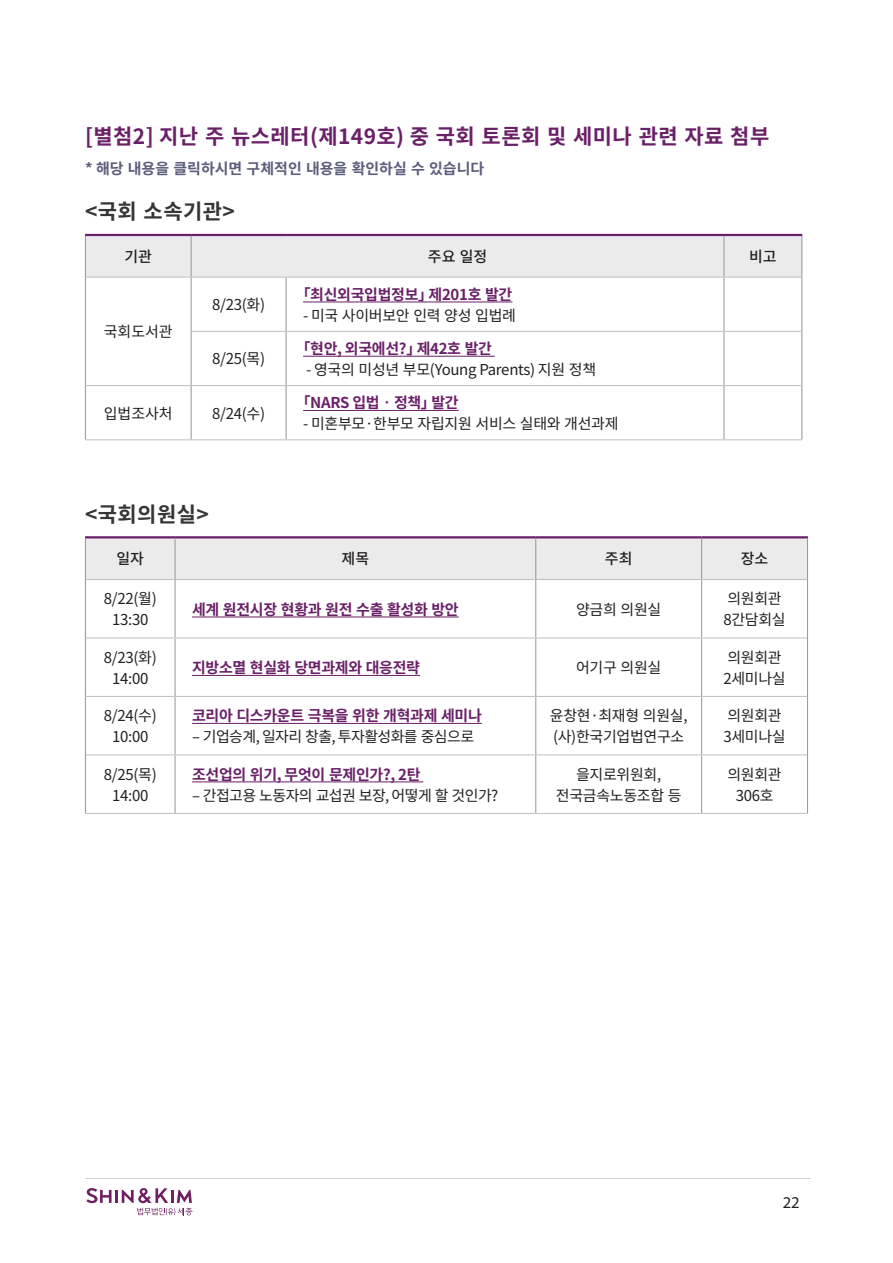
<style>
.page{position:relative;width:893px;height:1263px;background:#fff}
.page>*{position:absolute;margin:0;border:0;box-sizing:border-box;transform-origin:0 0}
.t1{font:700 21px "Noto Sans CJ Kkr";letter-spacing:.02em;color:#6a2068}
.t2{font:700 21px "Noto Sans CJ Kkr";letter-spacing:.02em;color:#373636}
.t3{font:16.5px "Myriad Pro";color:#231f20}
.t4{font:15px "Noto Sans CJ Kkr";letter-spacing:-.02em;color:#231f20}
.t5{font:700 15px "Noto Sans CJ Kkr";letter-spacing:-.02em;color:#6a2068}
.t6{font:15px "Noto Sans CJ Kkr";letter-spacing:-.04em;color:#231f20}
.t7{font:700 15px "Noto Sans CJ Kkr";color:#5b5e7c}
.t8{font:500 15px "Noto Sans CJ Kkr";color:#231f20}
</style>
<div class="page">
<svg style="left:86px;top:1188px;width:107px;height:27px"></svg>
<hr style="left:85px;top:1178px;width:726px;height:1px;background:#d2d2d2">
<div style="left:86px;top:236px;width:715px;height:41px;background:#ebebec"></div>
<hr style="left:85px;top:234px;width:106px;height:2px;background:#6a2068">
<hr style="left:191px;top:234px;width:95px;height:2px;background:#6a2068">
<hr style="left:286px;top:234px;width:438px;height:2px;background:#6a2068">
<hr style="left:724px;top:234px;width:78px;height:2px;background:#6a2068">
<hr style="left:85px;top:236px;width:1px;height:41px;background:#939598">
<hr style="left:191px;top:236px;width:1px;height:41px;background:#939598">
<hr style="left:724px;top:236px;width:1px;height:41px;background:#939598">
<hr style="left:801px;top:236px;width:1px;height:41px;background:#939598">
<hr style="left:85px;top:277px;width:1px;height:54px;background:#939598">
<hr style="left:191px;top:277px;width:1px;height:54px;background:#939598">
<hr style="left:286px;top:277px;width:1px;height:54px;background:#939598">
<hr style="left:724px;top:277px;width:1px;height:54px;background:#939598">
<hr style="left:801px;top:277px;width:1px;height:54px;background:#939598">
<hr style="left:85px;top:331px;width:1px;height:55px;background:#939598">
<hr style="left:191px;top:331px;width:1px;height:54px;background:#939598">
<hr style="left:286px;top:332px;width:1px;height:53px;background:#939598">
<hr style="left:724px;top:332px;width:1px;height:53px;background:#939598">
<hr style="left:801px;top:331px;width:1px;height:55px;background:#939598">
<hr style="left:85px;top:386px;width:1px;height:53px;background:#939598">
<hr style="left:191px;top:386px;width:1px;height:53px;background:#939598">
<hr style="left:286px;top:386px;width:1px;height:53px;background:#939598">
<hr style="left:724px;top:386px;width:1px;height:53px;background:#939598">
<hr style="left:801px;top:386px;width:1px;height:53px;background:#939598">
<hr style="left:86px;top:277px;width:105px;height:1px;background:#bfbfbf">
<hr style="left:191px;top:277px;width:95px;height:1px;background:#bfbfbf">
<hr style="left:286px;top:277px;width:438px;height:1px;background:#bfbfbf">
<hr style="left:724px;top:277px;width:77px;height:1px;background:#bfbfbf">
<hr style="left:192px;top:331px;width:94px;height:1px;background:#bfbfbf">
<hr style="left:286px;top:331px;width:438px;height:1px;background:#bfbfbf">
<hr style="left:724px;top:331px;width:77px;height:1px;background:#bfbfbf">
<hr style="left:86px;top:385px;width:105px;height:1px;background:#bfbfbf">
<hr style="left:191px;top:385px;width:95px;height:1px;background:#bfbfbf">
<hr style="left:286px;top:385px;width:438px;height:1px;background:#bfbfbf">
<hr style="left:724px;top:385px;width:77px;height:1px;background:#bfbfbf">
<hr style="left:85px;top:439px;width:106px;height:1px;background:#bfbfbf">
<hr style="left:191px;top:439px;width:95px;height:1px;background:#bfbfbf">
<hr style="left:286px;top:439px;width:438px;height:1px;background:#bfbfbf">
<hr style="left:724px;top:439px;width:78px;height:1px;background:#bfbfbf">
<hr style="left:303px;top:302px;width:209px;height:1px;background:#6a2068">
<hr style="left:303px;top:356px;width:192px;height:1px;background:#6a2068">
<hr style="left:303px;top:410px;width:156px;height:1px;background:#6a2068">
<div style="left:86px;top:538px;width:721px;height:41px;background:#ebebec"></div>
<hr style="left:85px;top:536px;width:90px;height:2px;background:#6a2068">
<hr style="left:175px;top:536px;width:361px;height:2px;background:#6a2068">
<hr style="left:536px;top:536px;width:166px;height:2px;background:#6a2068">
<hr style="left:702px;top:536px;width:106px;height:2px;background:#6a2068">
<hr style="left:85px;top:538px;width:1px;height:41px;background:#939598">
<hr style="left:175px;top:538px;width:1px;height:41px;background:#939598">
<hr style="left:535px;top:538px;width:1px;height:41px;background:#939598">
<hr style="left:701px;top:538px;width:1px;height:41px;background:#939598">
<hr style="left:807px;top:538px;width:1px;height:41px;background:#939598">
<hr style="left:85px;top:579px;width:1px;height:59px;background:#939598">
<hr style="left:175px;top:580px;width:1px;height:58px;background:#939598">
<hr style="left:535px;top:580px;width:1px;height:58px;background:#939598">
<hr style="left:701px;top:580px;width:1px;height:58px;background:#939598">
<hr style="left:807px;top:579px;width:1px;height:59px;background:#939598">
<hr style="left:85px;top:638px;width:1px;height:58px;background:#939598">
<hr style="left:175px;top:638px;width:1px;height:58px;background:#939598">
<hr style="left:535px;top:638px;width:1px;height:58px;background:#939598">
<hr style="left:701px;top:638px;width:1px;height:58px;background:#939598">
<hr style="left:807px;top:638px;width:1px;height:58px;background:#939598">
<hr style="left:85px;top:696px;width:1px;height:59px;background:#939598">
<hr style="left:175px;top:697px;width:1px;height:57px;background:#939598">
<hr style="left:535px;top:697px;width:1px;height:57px;background:#939598">
<hr style="left:701px;top:697px;width:1px;height:57px;background:#939598">
<hr style="left:807px;top:696px;width:1px;height:59px;background:#939598">
<hr style="left:85px;top:755px;width:1px;height:58px;background:#939598">
<hr style="left:175px;top:755px;width:1px;height:58px;background:#939598">
<hr style="left:535px;top:755px;width:1px;height:58px;background:#939598">
<hr style="left:701px;top:755px;width:1px;height:58px;background:#939598">
<hr style="left:807px;top:755px;width:1px;height:58px;background:#939598">
<hr style="left:86px;top:579px;width:89px;height:1px;background:#bfbfbf">
<hr style="left:175px;top:579px;width:361px;height:1px;background:#bfbfbf">
<hr style="left:536px;top:579px;width:166px;height:1px;background:#bfbfbf">
<hr style="left:702px;top:579px;width:105px;height:1px;background:#bfbfbf">
<hr style="left:86px;top:638px;width:89px;height:1px;background:#bfbfbf">
<hr style="left:175px;top:638px;width:361px;height:1px;background:#bfbfbf">
<hr style="left:536px;top:638px;width:166px;height:1px;background:#bfbfbf">
<hr style="left:702px;top:638px;width:105px;height:1px;background:#bfbfbf">
<hr style="left:86px;top:696px;width:89px;height:1px;background:#bfbfbf">
<hr style="left:175px;top:696px;width:361px;height:1px;background:#bfbfbf">
<hr style="left:536px;top:696px;width:166px;height:1px;background:#bfbfbf">
<hr style="left:702px;top:696px;width:105px;height:1px;background:#bfbfbf">
<hr style="left:86px;top:754px;width:89px;height:1px;background:#bfbfbf">
<hr style="left:175px;top:754px;width:361px;height:1px;background:#bfbfbf">
<hr style="left:536px;top:754px;width:166px;height:1px;background:#bfbfbf">
<hr style="left:702px;top:754px;width:105px;height:1px;background:#bfbfbf">
<hr style="left:85px;top:813px;width:90px;height:1px;background:#bfbfbf">
<hr style="left:175px;top:813px;width:361px;height:1px;background:#bfbfbf">
<hr style="left:536px;top:813px;width:166px;height:1px;background:#bfbfbf">
<hr style="left:702px;top:813px;width:106px;height:1px;background:#bfbfbf">
<hr style="left:192px;top:617px;width:267px;height:1px;background:#6a2068">
<hr style="left:192px;top:675px;width:228px;height:1px;background:#6a2068">
<hr style="left:192px;top:723px;width:290px;height:1px;background:#6a2068">
<hr style="left:192px;top:781px;width:231px;height:1px;background:#6a2068">
<p class="t1" style="left:85px;top:125px;width:686px">[별첨2] 지난 주 뉴스레터(제149호) 중 국회 토론회 및 세미나 관련 자료 첨부</p>
<p class="t7" style="left:85px;top:160px;width:401px">* 해당 내용을 클릭하시면 구체적인 내용을 확인하실 수 있습니다</p>
<p class="t2" style="left:85px;top:200px;width:151px">&lt;국회 소속기관&gt;</p>
<p class="t8" style="left:124px;top:248px;width:29px">기관</p>
<p class="t8" style="left:428px;top:248px;width:61px">주요 일정</p>
<p class="t8" style="left:749px;top:248px;width:29px">비고</p>
<p class="t4" style="left:104px;top:323px;width:70px">국회도서관</p>
<p class="t4" style="left:212px;top:296px;width:54px">8/23(화)</p>
<p class="t4" style="left:212px;top:350px;width:54px">8/25(목)</p>
<p class="t4" style="left:104px;top:405px;width:70px">입법조사처</p>
<p class="t4" style="left:212px;top:405px;width:54px">8/24(수)</p>
<p class="t5" style="left:303px;top:286px;width:211px">｢최신외국입법정보」제201호 발간</p>
<p class="t4" style="left:303px;top:307px;width:214px">- 미국 사이버보안 인력 양성 입법례</p>
<p class="t5" style="left:303px;top:340px;width:190px">｢현안, 외국에선?｣ 제42호 발간</p>
<p class="t4" style="left:306px;top:361px;width:291px">- 영국의 미성년 부모(Young Parents) 지원 정책</p>
<p class="t5" style="left:303px;top:394px;width:157px">｢NARS 입법‧정책」발간</p>
<p class="t4" style="left:303px;top:415px;width:317px">- 미혼부모·한부모 자립지원 서비스 실태와 개선과제</p>
<p class="t2" style="left:85px;top:502px;width:125px">&lt;국회의원실&gt;</p>
<p class="t8" style="left:116px;top:550px;width:29px">일자</p>
<p class="t8" style="left:342px;top:550px;width:29px">제목</p>
<p class="t8" style="left:605px;top:550px;width:29px">주최</p>
<p class="t8" style="left:741px;top:550px;width:29px">장소</p>
<p class="t4" style="left:104px;top:590px;width:54px">8/22(월)</p>
<p class="t4" style="left:112px;top:611px;width:38px">13:30</p>
<p class="t4" style="left:727px;top:590px;width:56px">의원회관</p>
<p class="t4" style="left:723px;top:611px;width:64px">8간담회실</p>
<p class="t5" style="left:192px;top:601px;width:268px">세계 원전시장 현황과 원전 수출 활성화 방안</p>
<p class="t4" style="left:576px;top:601px;width:87px">양금희 의원실</p>
<p class="t4" style="left:104px;top:649px;width:54px">8/23(화)</p>
<p class="t4" style="left:112px;top:670px;width:38px">14:00</p>
<p class="t5" style="left:192px;top:659px;width:229px">지방소멸 현실화 당면과제와 대응전략</p>
<p class="t4" style="left:576px;top:659px;width:87px">어기구 의원실</p>
<p class="t4" style="left:727px;top:649px;width:56px">의원회관</p>
<p class="t4" style="left:723px;top:670px;width:64px">2세미나실</p>
<p class="t4" style="left:104px;top:707px;width:54px">8/24(수)</p>
<p class="t4" style="left:112px;top:728px;width:38px">10:00</p>
<p class="t5" style="left:192px;top:707px;width:291px">코리아 디스카운트 극복을 위한 개혁과제 세미나</p>
<p class="t6" style="left:192px;top:728px;width:284px">– 기업승계, 일자리 창출, 투자활성화를 중심으로</p>
<p class="t4" style="left:550px;top:707px;width:139px">윤창현·최재형 의원실,</p>
<p class="t4" style="left:553px;top:728px;width:133px">(사)한국기업법연구소</p>
<p class="t4" style="left:727px;top:707px;width:56px">의원회관</p>
<p class="t4" style="left:723px;top:728px;width:64px">3세미나실</p>
<p class="t4" style="left:104px;top:766px;width:54px">8/25(목)</p>
<p class="t4" style="left:112px;top:787px;width:38px">14:00</p>
<p class="t5" style="left:192px;top:766px;width:230px">조선업의 위기, 무엇이 문제인가?, 2탄</p>
<p class="t6" style="left:192px;top:787px;width:308px">– 간접고용 노동자의 교섭권 보장, 어떻게 할 것인가?</p>
<p class="t4" style="left:576px;top:766px;width:87px">을지로위원회,</p>
<p class="t4" style="left:556px;top:787px;width:127px">전국금속노동조합 등</p>
<p class="t4" style="left:727px;top:766px;width:56px">의원회관</p>
<p class="t4" style="left:736px;top:787px;width:39px">306호</p>
<p class="t3" style="left:783px;top:1192px;width:18px">22</p>
</div>
